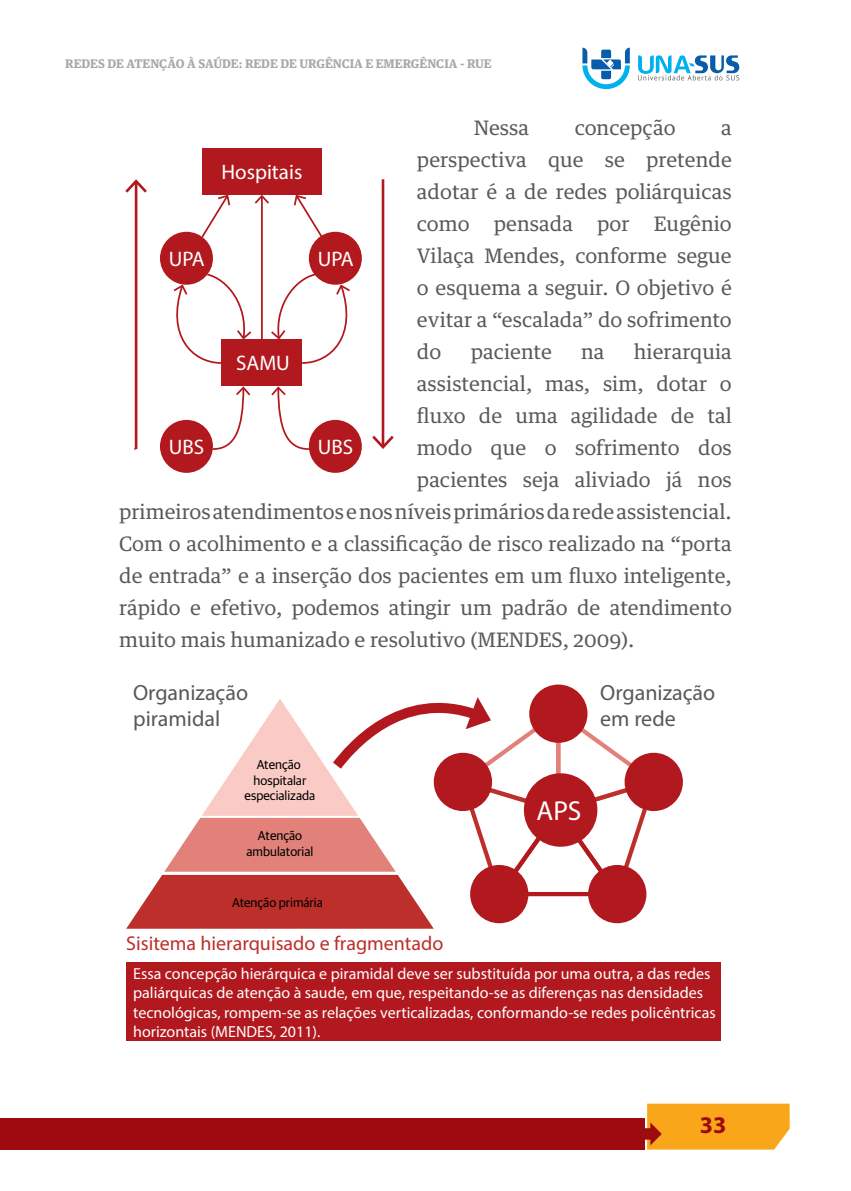
<style>
.page{position:relative;width:851px;height:1191px;background:#fff}
.page>*{position:absolute;margin:0;border:0;box-sizing:border-box;transform-origin:0 0}
.t1{font:27.4px "Myriad Pro";color:#fff}
.t2{font:700 24px "Myriad Pro";color:#9e0b0f}
.t3{font:22px/26.4px "Myriad Pro";color:#58585b}
.t4{font:21px "Myriad Pro";color:#fff}
.t5{font:20px/32px "Guardian Text Egyp";color:#58595b;text-align:justify}
.t6{font:20px "Myriad Pro";color:#bc2f2b}
.t7{font:16px/19.2px "Myriad Pro";color:#fff}
.t8{font:13px/15.6px "Guardian Sans";color:#000;text-align:center}
.t9{font:700 12px "Guardian Text Egyp";color:#a7a9ac}
</style>
<div class="page">
<div style="left:0;top:1118px;width:644px;height:31px;background:#9e0b0f"></div>
<svg style="left:644px;top:1103px;width:145px;height:46px;background:#f6a524"></svg>
<svg style="left:582px;top:48px;width:47px;height:41px"></svg>
<svg style="left:638px;top:55px;width:101px;height:25px"></svg>
<div style="left:160px;top:232px;width:53px;height:53px;background:#b1191e;border-radius:50%"></div>
<div style="left:160px;top:420px;width:53px;height:53px;background:#b1191e;border-radius:50%"></div>
<div style="left:202px;top:148px;width:119px;height:47px;background:#b1191e"></div>
<div style="left:222px;top:339px;width:80px;height:47px;background:#b1191e"></div>
<div style="left:309px;top:232px;width:53px;height:53px;background:#b1191e;border-radius:50%"></div>
<div style="left:309px;top:420px;width:53px;height:53px;background:#b1191e;border-radius:50%"></div>
<svg style="left:211px;top:386px;width:39px;height:65px"></svg>
<svg style="left:271px;top:386px;width:39px;height:65px"></svg>
<svg style="left:166px;top:272px;width:85px;height:93px"></svg>
<svg style="left:271px;top:272px;width:86px;height:92px"></svg>
<hr style="left:261px;top:197px;width:2px;height:142px;background:#b1191e">
<svg style="left:255px;top:195px;width:14px;height:9px"></svg>
<svg style="left:200px;top:195px;width:30px;height:44px"></svg>
<svg style="left:294px;top:194px;width:30px;height:45px"></svg>
<hr style="left:135px;top:182px;width:2px;height:267px;background:#b1191e">
<svg style="left:125px;top:179px;width:22px;height:14px"></svg>
<hr style="left:381px;top:179px;width:3px;height:267px;background:#b1191e">
<svg style="left:372px;top:436px;width:21px;height:13px"></svg>
<svg style="left:126px;top:688px;width:537px;height:240px"></svg>
<div style="left:524px;top:773px;width:73px;height:73px;background:#b1191e;border-radius:50%"></div>
<div style="left:529px;top:684px;width:58px;height:59px;background:#b1191e;border-radius:50%"></div>
<div style="left:433px;top:753px;width:59px;height:58px;background:#b1191e;border-radius:50%"></div>
<div style="left:624px;top:753px;width:58px;height:58px;background:#b1191e;border-radius:50%"></div>
<div style="left:588px;top:865px;width:58px;height:58px;background:#b1191e;border-radius:50%"></div>
<div style="left:470px;top:865px;width:58px;height:58px;background:#b1191e;border-radius:50%"></div>
<div style="left:126px;top:961px;width:594px;height:79px;background:#b1191e"></div>
<p class="t9" style="left:65px;top:54px;width:428px">REDES DE ATENÇÃO À SAÚDE: REDE DE URGÊNCIA E EMERGÊNCIA - RUE</p>
<p class="t5" style="left:473px;top:110px;width:57px">Nessa</p>
<p class="t5" style="left:574px;top:110px;width:102px">concepção</p>
<p class="t5" style="left:417px;top:110px;width:316px;text-indent:304px">a perspectiva que se pretende adotar é a de redes poliárquicas como pensada por Eugênio Vilaça Mendes, conforme segue o esquema a seguir. O objetivo é evitar a “escalada” do sofrimento do</p>
<p class="t4" style="left:221px;top:159px;width:82px">Hospitais</p>
<p class="t4" style="left:318px;top:245px;width:37px">UPA</p>
<p class="t4" style="left:169px;top:245px;width:37px">UPA</p>
<p class="t5" style="left:470px;top:334px;width:83px">paciente</p>
<p class="t5" style="left:581px;top:334px;width:25px">na</p>
<p class="t5" style="left:633px;top:334px;width:99px">hierarquia</p>
<p class="t5" style="left:417px;top:366px;width:316px">assistencial, mas, sim, dotar o</p>
<p class="t5" style="left:417px;top:398px;width:316px">fluxo de uma agilidade de tal</p>
<p class="t5" style="left:417px;top:430px;width:316px">modo que o sofrimento dos</p>
<p class="t5" style="left:417px;top:462px;width:316px">pacientes seja aliviado já nos</p>
<p class="t5" style="left:119px;top:494px;width:614px">primeiros atendimentos e nos níveis primários da rede assistencial.</p>
<p class="t5" style="left:119px;top:526px;width:614px">Com o acolhimento e a classificação de risco realizado na “porta</p>
<p class="t5" style="left:119px;top:558px;width:614px">de entrada” e a inserção dos pacientes em um fluxo inteligente,</p>
<p class="t5" style="left:119px;top:590px;width:614px">rápido e efetivo, podemos atingir um padrão de atendimento</p>
<p class="t5" style="left:119px;top:622px;width:516px">muito mais humanizado e resolutivo (MENDES, 2009).</p>
<p class="t4" style="left:236px;top:349px;width:55px">SAMU</p>
<p class="t4" style="left:318px;top:434px;width:37px">UBS</p>
<p class="t4" style="left:169px;top:434px;width:37px">UBS</p>
<p class="t3" style="left:133px;top:678px;width:116px">Organização piramidal</p>
<p class="t3" style="left:600px;top:678px;width:116px">Organização em rede</p>
<p class="t8" style="left:244px;top:756px;width:72px">Atenção hospitalar especializada</p>
<p class="t8" style="left:246px;top:826px;width:68px">Atenção ambulatorial</p>
<p class="t8" style="left:232px;top:893px;width:92px">Atenção primária</p>
<h1 class="t1" style="left:536px;top:793px;width:47px">APS</h1>
<p class="t6" style="left:126px;top:931px;width:318px">Sisitema hierarquisado e fragmentado</p>
<p class="t7" style="left:133px;top:964px;width:584px">Essa concepção hierárquica e piramidal deve ser substituída por uma outra, a das redes paliárquicas de atenção à saude, em que, respeitando-se as diferenças nas densidades tecnológicas, rompem-se as relações verticalizadas, conformando-se redes policêntricas horizontais (MENDES, 2011).</p>
<p class="t2" style="left:699px;top:1109px;width:28px">33</p>
</div>
